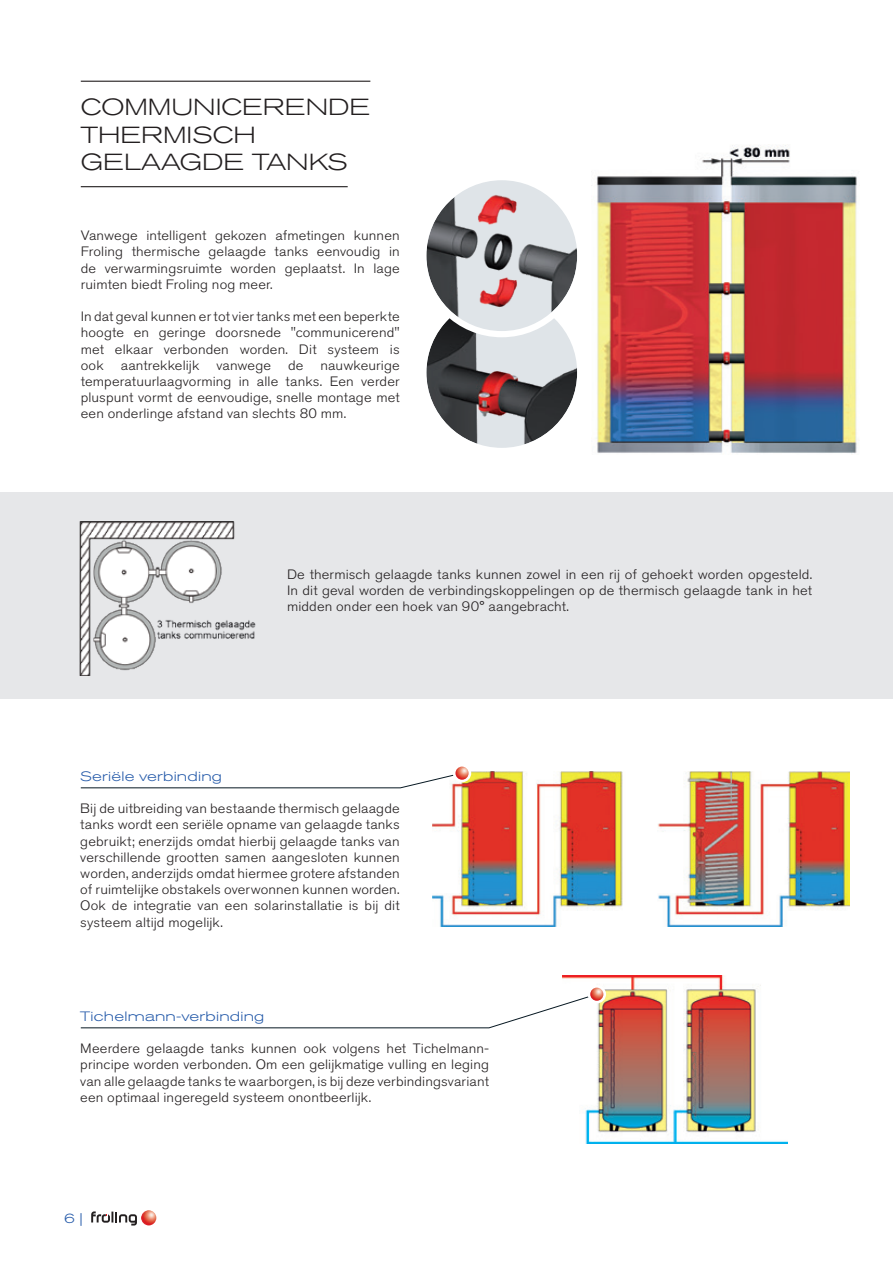
<style>
.page{position:relative;width:893px;height:1263px;background:#fff}
.page>*{position:absolute;margin:0;border:0;box-sizing:border-box;transform-origin:0 0}
.t1{font:300 expanded 23.1px/27.8px "Akzidenz Grotesk BQ";color:#231f20;scale:1.08 1}
.t2{font:300 13.5px/16.2px "Akzidenz Grotesk BQ";letter-spacing:.01em;color:#231f20;text-align:justify;scale:1.08 1}
.t3{font:300 expanded 13.5px "Akzidenz Grotesk BQ";letter-spacing:.015em;color:#275caa;scale:1.08 1}
</style>
<div class="page">
<div style="left:0;top:492px;width:893px;height:207px;background:#e6e7e9"></div>
<svg style="left:91px;top:1211px;width:46px;height:14px"></svg>
<img style="left:141px;top:1210px;width:15px;height:15px;border-radius:8px">
<hr style="left:81px;top:81px;width:289px;height:1px;background:#231f20">
<hr style="left:81px;top:186px;width:267px;height:1px;background:#231f20">
<img style="left:596px;top:145px;width:261px;height:309px">
<img style="left:79px;top:521px;width:177px;height:154px">
<img style="left:427px;top:318px;width:149px;height:129px">
<div style="left:420px;top:291px;width:163px;height:163px;border:6px solid #fff;border-radius:50%"></div>
<div style="left:423px;top:177px;width:157px;height:157px;background:#fff;border-radius:50%"></div>
<img style="left:426px;top:180px;width:151px;height:151px;border-radius:75px">
<div style="left:420px;top:174px;width:163px;height:163px;border:6px solid #fff;border-radius:50%"></div>
<img style="left:432px;top:772px;width:417px;height:154px">
<img style="left:562px;top:976px;width:225px;height:168px">
<svg style="left:80px;top:773px;width:382px;height:15px"></svg>
<div style="left:453px;top:764px;width:18px;height:18px;background:#fff;border-radius:50%"></div>
<img style="left:455px;top:766px;width:14px;height:14px;border-radius:7px">
<svg style="left:80px;top:994px;width:517px;height:34px"></svg>
<div style="left:588px;top:985px;width:18px;height:18px;background:#fff;border-radius:50%"></div>
<img style="left:590px;top:987px;width:13px;height:14px;border-radius:7px">
<p class="t1" style="left:81px;top:93px;width:270px">COMMUNICERENDE<br>THERMISCH<br>GELAAGDE TANKS</p>
<p class="t2" style="left:81px;top:228px;width:297px">Vanwege intelligent gekozen afmetingen kunnen Froling thermische gelaagde tanks eenvoudig in de verwarmingsruimte worden geplaatst. In lage ruimten biedt Froling nog meer.</p>
<p class="t2" style="left:81px;top:309px;width:297px">In dat geval kunnen er tot vier tanks met een beperkte hoogte en geringe doorsnede "communicerend" met elkaar verbonden worden. Dit systeem is ook</p>
<p class="t2" style="left:81px;top:357px;width:297px;text-indent:240px">nauwkeurige temperatuurlaagvorming in alle tanks. Een verder pluspunt vormt de eenvoudige, snelle montage met een onderlinge afstand van slechts 80 mm.</p>
<p class="t2" style="left:121px;top:357px;width:74px">aantrekkelijk</p>
<p class="t2" style="left:216px;top:357px;width:52px">vanwege</p>
<p class="t2" style="left:288px;top:357px;width:16px">de</p>
<p class="t2" style="left:287px;top:566px;width:488px">De thermisch gelaagde tanks kunnen zowel in een rij of gehoekt worden opgesteld.<br>In dit geval worden de verbindingskoppelingen op de thermisch gelaagde tank in het midden onder een hoek van 90° aangebracht.</p>
<p class="t3" style="left:80px;top:768px;width:133px">Seriële verbinding</p>
<p class="t2" style="left:80px;top:801px;width:297px">Bij de uitbreiding van bestaande thermisch gelaagde tanks wordt een seriële opname van gelaagde tanks gebruikt; enerzijds omdat hierbij gelaagde tanks van verschillende grootten samen aangesloten kunnen worden, anderzijds omdat hiermee grotere afstanden of ruimtelijke obstakels overwonnen kunnen worden.<br>Ook de integratie van een solarinstallatie is bij dit systeem altijd mogelijk.</p>
<p class="t3" style="left:80px;top:1008px;width:172px">Tichelmann-verbinding</p>
<p class="t2" style="left:80px;top:1041px;width:380px">Meerdere gelaagde tanks kunnen ook volgens het Tichelmann&shy;principe worden verbonden. Om een gelijkmatige vulling en leging van alle gelaagde tanks te waarborgen, is bij deze verbindingsvariant een optimaal ingeregeld systeem onontbeerlijk.</p>
<p class="t3" style="left:64px;top:1210px;width:19px">6 |</p>
</div>
